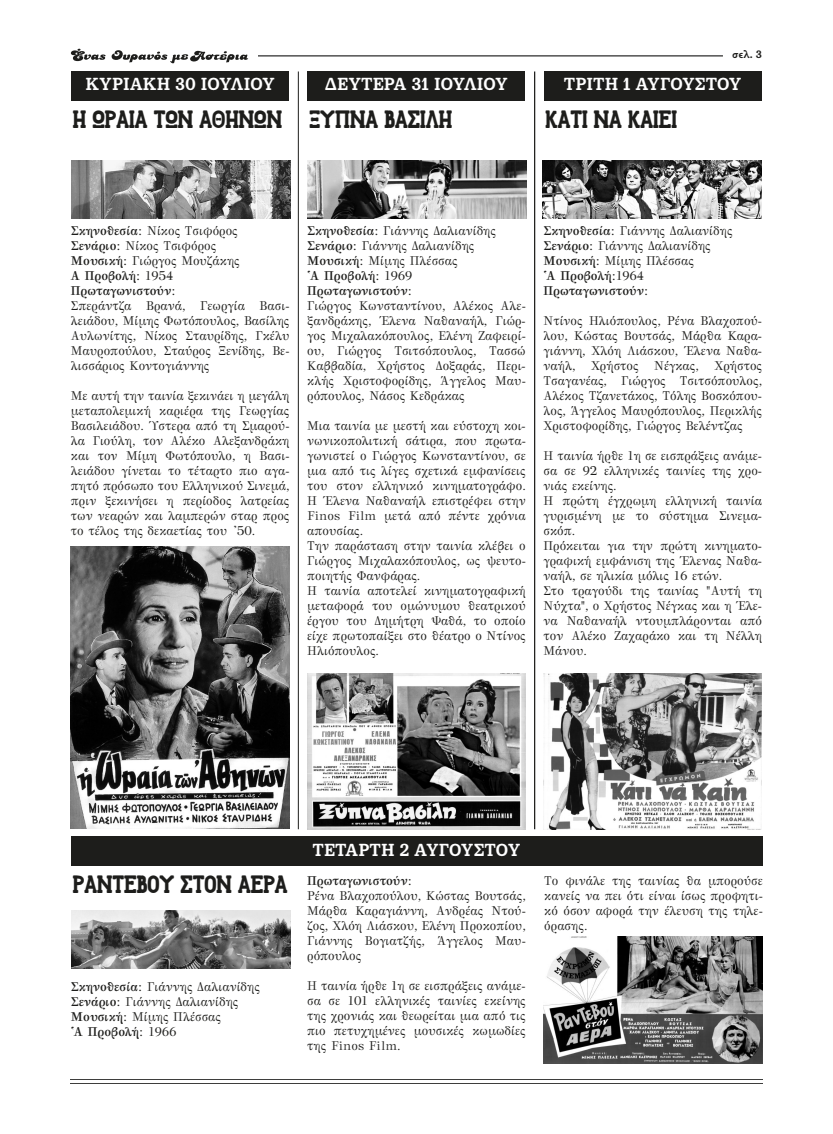
<style>
.page{position:relative;width:833px;height:1134px;background:#fff}
.page>*{position:absolute;margin:0;border:0;box-sizing:border-box;transform-origin:0 0}
.t1{font:25px "Retroslabserif";color:#1d1d1b}
.t2{font:700 16.25px "GFS Galatea";color:#fff}
.t3{font:12.5px/15px "GFS Bodoni";color:#1d1d1b;text-align:justify}
.t4{font:700 12.5px/15px "GFS Bodoni";color:#1d1d1b}
.t5{font:700 10px "GFS Galatea";color:#1d1d1b}
.s1{font-weight:400}
.s2{font-weight:700}
</style>
<div class="page">
<img style="left:71px;top:546px;width:218px;height:282px">
<img style="left:308px;top:673px;width:218px;height:156px">
<div style="left:71px;top:71px;width:218px;height:30px;background:#1d1d1b"></div>
<div style="left:308px;top:71px;width:217px;height:30px;background:#1d1d1b"></div>
<div style="left:544px;top:71px;width:217px;height:30px;background:#1d1d1b"></div>
<div style="left:71px;top:836px;width:692px;height:30px;background:#1d1d1b"></div>
<img style="left:71px;top:160px;width:219px;height:59px">
<img style="left:308px;top:160px;width:218px;height:59px">
<img style="left:543px;top:160px;width:218px;height:59px">
<img style="left:71px;top:911px;width:219px;height:58px">
<img style="left:543px;top:936px;width:219px;height:127px">
<hr style="left:298px;top:71px;width:1px;height:758px;background:#1d1d1b">
<hr style="left:534px;top:71px;width:1px;height:758px;background:#1d1d1b">
<svg style="left:71px;top:49px;width:35px;height:12px"></svg>
<svg style="left:112px;top:50px;width:136px;height:13px"></svg>
<img style="left:543px;top:673px;width:218px;height:156px">
<p class="t5" style="left:732px;top:50px;width:31px">σελ. 3</p>
<h2 class="t2" style="left:85px;top:77px;width:191px">ΚΥΡΙΑΚΗ 30 ΙΟΥΛΙΟΥ</h2>
<h2 class="t2" style="left:325px;top:77px;width:184px">ΔΕΥΤΕΡΑ 31 ΙΟΥΛΙΟΥ</h2>
<h2 class="t2" style="left:564px;top:77px;width:179px">ΤΡΙΤΗ 1 ΑΥΓΟΥΣΤΟΥ</h2>
<h1 class="t1" style="left:73px;top:111px;width:381px">Η ΩΡΑΙΑ ΤΩΝ ΑΘΗΝΩΝ ΞΥΠΝΑ ΒΑΣΙΛΗ</h1>
<h1 class="t1" style="left:545px;top:111px;width:133px">ΚΑΤΙ ΝΑ ΚΑΙΕΙ</h1>
<p class="t4" style="left:71px;top:225px;width:170px">Σκηνοθεσία: <span class="s1">Νίκος Τσιφόρος<br></span>Σενάριο: <span class="s1">Νίκος Τσιφόρος<br></span>Μουσική: <span class="s1">Γιώργος Μουζάκης<br></span>Α Προβολή: <span class="s1">1954<br></span>Πρωταγωνιστούν:</p>
<p class="t3" style="left:71px;top:300px;width:220px">Σπεράντζα Βρανά, Γεωργία Βασι&shy;λειάδου, Μίμης Φωτόπουλος, Βασίλης Αυλωνίτης, Νίκος Σταυρίδης, Γκέλυ Μαυροπούλου, Σταύρος Ξενίδης, Βε&shy;λισσάριος Κοντογιάννης</p>
<p class="t3" style="left:71px;top:390px;width:220px">Με αυτή την ταινία ξεκινάει η μεγάλη μεταπολεμική καριέρα της Γεωργίας Βασιλειάδου. Ύστερα από τη Σμαρού&shy;λα Γιούλη, τον Αλέκο Αλεξανδράκη και τον Μίμη Φωτόπουλο, η Βασι&shy;λειάδου γίνεται το τέταρτο πιο αγα&shy;πητό πρόσωπο του Ελληνικού Σινεμά, πριν ξεκινήσει η περίοδος λατρείας των νεαρών και λαμπερών σταρ προς το τέλος της δεκαετίας του '50.</p>
<p class="t4" style="left:307px;top:225px;width:190px">Σκηνοθεσία: <span class="s1">Γιάννης Δαλιανίδης<br></span>Σενάριο: <span class="s1">Γιάννης Δαλιανίδης<br></span>Μουσική: <span class="s1">Μίμης Πλέσσας<br></span>‘Α Προβολή: <span class="s1">1969<br></span>Πρωταγωνιστούν:</p>
<p class="t3" style="left:307px;top:300px;width:220px">Γιώργος Κωνσταντίνου, Αλέκος Αλε&shy;ξανδράκης, Έλενα Ναθαναήλ, Γιώρ&shy;γος Μιχαλακόπουλος, Ελένη Ζαφειρί&shy;ου, Γιώργος Τσιτσόπουλος, Τασσώ Καββαδία, Χρήστος Δοξαράς, Περι&shy;κλής Χριστοφορίδης, Άγγελος Μαυ&shy;ρόπουλος, Νάσος Κεδράκας</p>
<p class="t3" style="left:307px;top:420px;width:220px;text-align:left">Μια ταινία με μεστή και εύστοχη κοι&shy;νωνικοπολιτική σάτιρα, που πρωτα&shy;γωνιστεί ο Γιώργος Κωνσταντίνου, σε μια από τις λίγες σχετικά εμφανίσεις του στον ελληνικό κινηματογράφο.<br>Η Έλενα Ναθαναήλ επιστρέφει στην<br>Finos Film μετά από πέντε χρόνια απουσίας.<br>Την παράσταση στην ταινία κλέβει ο<br>Γιώργος Μιχαλακόπουλος, ως ψευτο&shy;ποιητής Φανφάρας.<br>Η ταινία αποτελεί κινηματογραφική μεταφορά του ομώνυμου θεατρικού έργου του Δημήτρη Ψαθά, το οποίο είχε πρωτοπαίξει στο θέατρο ο Ντίνος<br>Ηλιόπουλος.</p>
<p class="t4" style="left:543px;top:225px;width:191px">Σκηνοθεσία: <span class="s1">Γιάννης Δαλιανίδης<br></span>Σενάριο: <span class="s1">Γιάννης Δαλιανίδης<br></span>Μουσική: <span class="s1">Μίμης Πλέσσας<br></span>‘Α Προβολή:<span class="s1">1964<br></span>Πρωταγωνιστούν:</p>
<p class="t3" style="left:543px;top:315px;width:220px">Ντίνος Ηλιόπουλος, Ρένα Βλαχοπού&shy;λου, Κώστας Βουτσάς, Μάρθα Καρα&shy;γιάννη, Χλόη Λιάσκου, Έλενα Ναθα&shy;ναήλ, Χρήστος Νέγκας, Χρήστος Τσαγανέας, Γιώργος Τσιτσόπουλος, Αλέκος Τζανετάκος, Τόλης Βοσκόπου&shy;λος, Άγγελος Μαυρόπουλος, Περικλής Χριστοφορίδης, Γιώργος Βελέντζας</p>
<p class="t3" style="left:543px;top:450px;width:220px;text-align:left">Η ταινία ήρθε 1η σε εισπράξεις ανάμε&shy;σα σε 92 ελληνικές ταινίες της χρο&shy;νιάς εκείνης.<br>Η πρώτη έγχρωμη ελληνική ταινία γυρισμένη με το σύστημα Σινεμα&shy;σκόπ.<br>Πρόκειται για την πρώτη κινηματο&shy;γραφική εμφάνιση της Έλενας Ναθα&shy;ναήλ, σε ηλικία μόλις 16 ετών.<br>Στο τραγούδι της ταινίας "Αυτή τη<br>Νύχτα", ο Χρήστος Νέγκας και η Έλε&shy;να Ναθαναήλ ντουμπλάρονται από τον Αλέκο Ζαχαράκο και τη Νέλλη<br>Μάνου.</p>
<h1 class="t1" style="left:73px;top:875px;width:216px">ΡΑΝΤΕΒΟΥ ΣΤΟΝ ΑΕΡΑ</h1>
<p class="t3" style="left:71px;top:981px;width:191px;text-align:left"><span class="s2">Σκηνοθεσία:</span> Γιάννης Δαλιανίδης<br><span class="s2">Σενάριο:</span> Γιάννης Δαλιανίδης<br><span class="s2">Μουσική:</span> Μίμης Πλέσσας<br><span class="s2">‘Α Προβολή:</span> 1966</p>
<h2 class="t2" style="left:312px;top:843px;width:209px">ΤΕΤΑΡΤΗ 2 ΑΥΓΟΥΣΤΟΥ</h2>
<p class="t4" style="left:307px;top:875px;width:106px">Πρωταγωνιστούν:</p>
<p class="t3" style="left:307px;top:890px;width:220px">Ρένα Βλαχοπούλου, Κώστας Βουτσάς, Μάρθα Καραγιάννη, Ανδρέας Ντού&shy;ζος, Χλόη Λιάσκου, Ελένη Προκοπίου, Γιάννης Βογιατζής, Άγγελος Μαυ&shy;ρόπουλος</p>
<p class="t3" style="left:307px;top:980px;width:220px">Η ταινία ήρθε 1η σε εισπράξεις ανάμε&shy;σα σε 101 ελληνικές ταινίες εκείνης της χρονιάς και θεωρείται μια από τις πιο πετυχημένες μουσικές κωμωδίες της Finos Film.</p>
<p class="t3" style="left:544px;top:875px;width:220px">Το φινάλε της ταινίας θα μπορούσε κανείς να πει ότι είναι ίσως προφητι&shy;κό όσον αφορά την έλευση της τηλε&shy;όρασης.</p>
</div>
